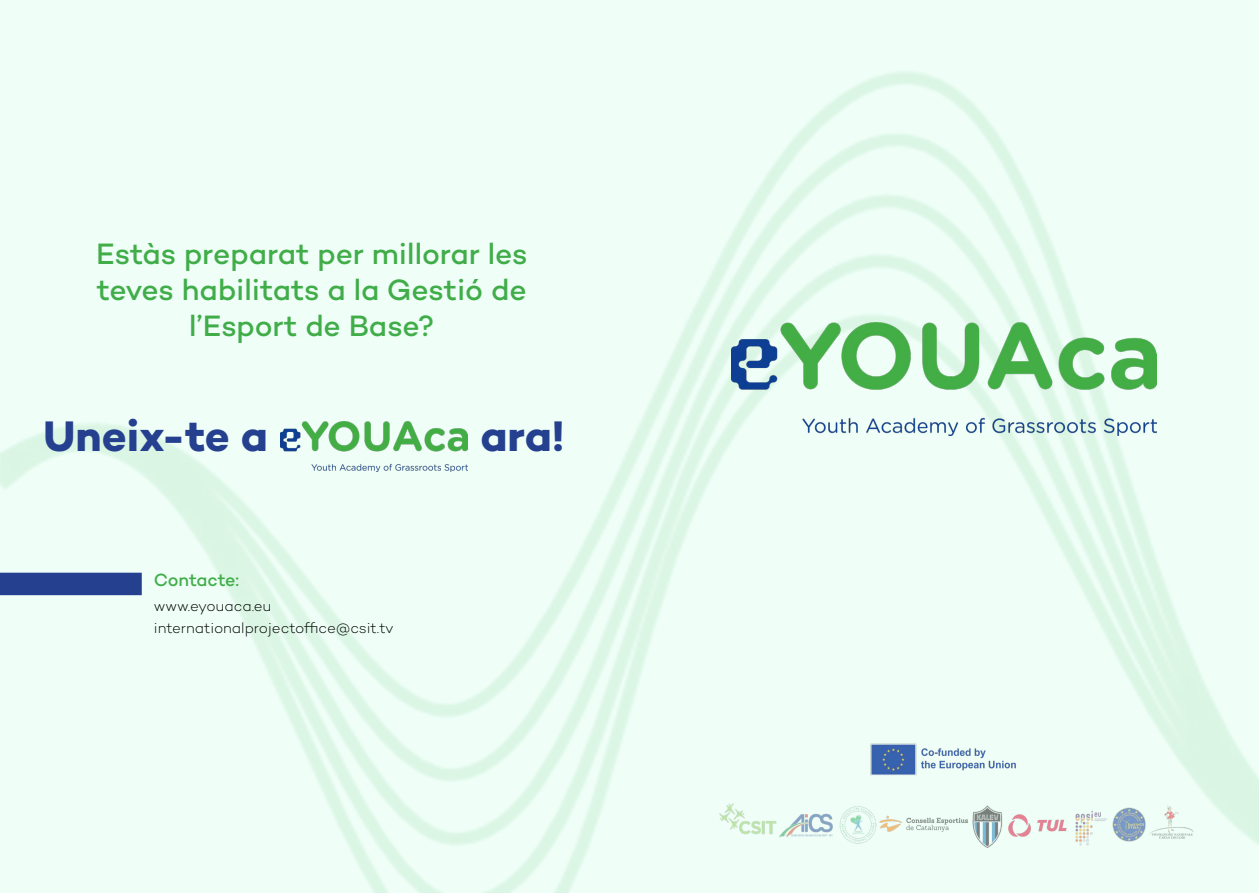
<style>
.page{position:relative;width:1259px;height:893px;background:#fff}
.page>*{position:absolute;margin:0;border:0;box-sizing:border-box;transform-origin:0 0}
.t1{font:700 43.5px "Campton";letter-spacing:-.005em;color:#25408f}
.t2{font:500 30px/36px "Campton";letter-spacing:-.005em;color:#41ad49;text-align:center}
.t3{font:500 18px "Campton";letter-spacing:-.01em;color:#41ad49}
.t4{font:300 15px/21.1px "Campton";color:#000}
</style>
<div class="page">
<img style="left:0;top:0;width:1259px;height:893px">
<div style="left:0;top:573px;width:142px;height:22px;background:#25408f"></div>
<img style="left:706px;top:794px;width:493px;height:56px">
<img style="left:869px;top:743px;width:152px;height:34px">
<img style="left:732px;top:323px;width:424px;height:113px">
<img style="left:280px;top:422px;width:187px;height:50px">
<p class="t2" style="left:96px;top:235px;width:433px">Estàs preparat per millorar les teves habilitats a la Gestió de l’Esport de Base?</p>
<h1 class="t1" style="left:44px;top:408px;width:226px">Uneix-te a</h1>
<h1 class="t1" style="left:480px;top:408px;width:86px">ara!</h1>
<p class="t3" style="left:154px;top:568px;width:87px">Contacte:</p>
<p class="t4" style="left:154px;top:595px;width:241px">www.eyouaca.eu internationalprojectoffice@csit.tv</p>
</div>
